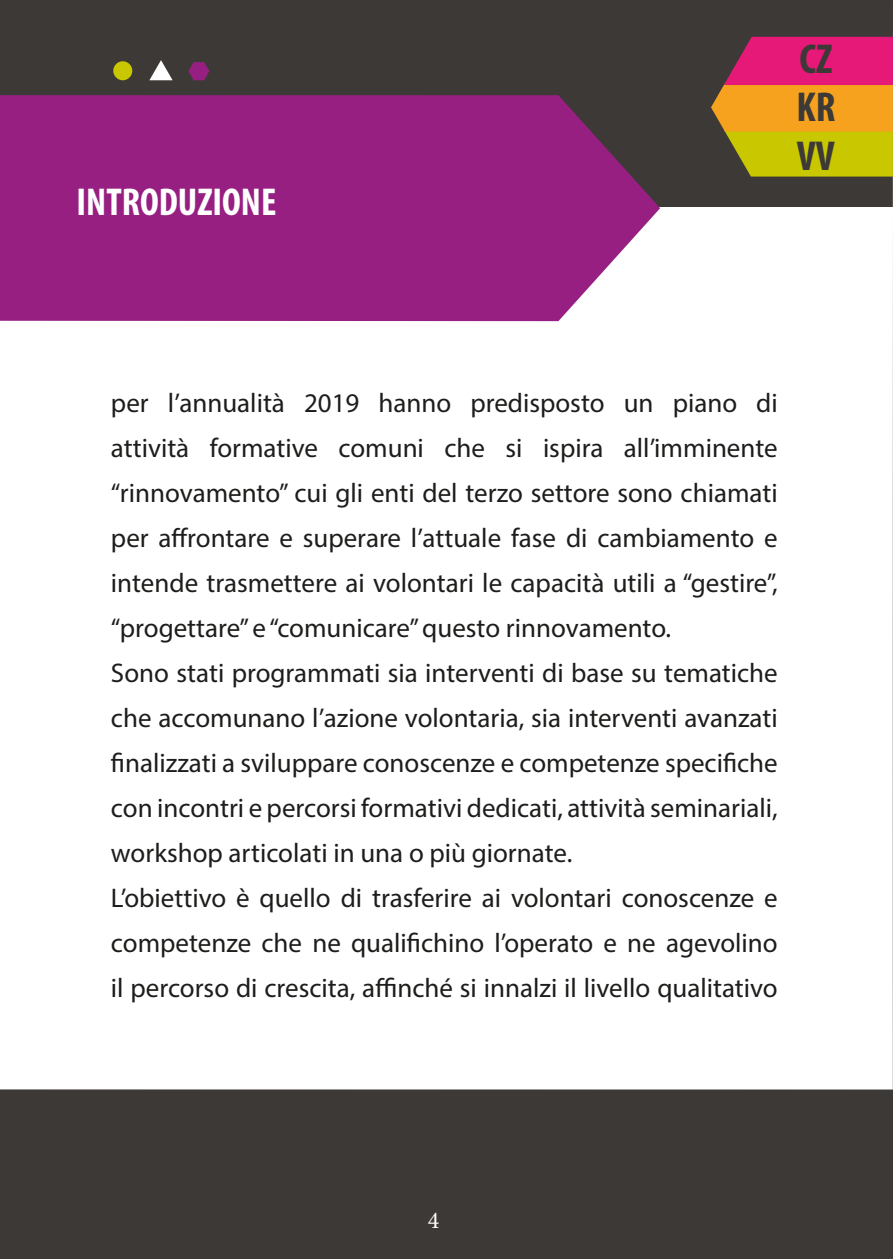
<style>
.page{position:relative;width:893px;height:1259px;background:#3d3936}
.page>*{position:absolute;margin:0;border:0;box-sizing:border-box;transform-origin:0 0}
.t1{font:700 condensed 42px "Myriad Pro";color:#3d3936}
.t2{font:700 condensed 39px "Myriad Pro";color:#fff}
.Paragrafo_base{font:27px/45px "Myriad Pro";color:#1d1d1b;text-align:justify}
.t3{font:24px "Minion Pro";color:#fff}
</style>
<div class="page">
<div style="left:0;top:207px;width:893px;height:1052px;background:#fff"></div>
<div style="left:0;top:1089px;width:893px;height:170px;background:#3d3936"></div>
<svg style="left:0;top:95px;width:660px;height:226px;background:#982883"></svg>
<div style="left:113px;top:61px;width:19px;height:19px;background:#c9c800;border-radius:50%"></div>
<svg style="left:149px;top:60px;width:24px;height:20px"></svg>
<svg style="left:188px;top:62px;width:21px;height:18px"></svg>
<svg style="left:711px;top:37px;width:182px;height:140px;background:#cf7732"></svg>
<p class="t2" style="left:77px;top:178px;width:201px">INTRODUZIONE</p>
<h1 class="t1" style="left:799px;top:33px;width:34px">CZ</h1>
<h1 class="t1" style="left:796px;top:81px;width:41px">KR</h1>
<h1 class="t1" style="left:797px;top:130px;width:39px">VV</h1>
<p class="Paragrafo_base" style="left:111px;top:379px;width:668px">per l’annualità 2019 hanno predisposto un piano di attività formative comuni che si ispira all’imminente “rinnovamento” cui gli enti del terzo settore sono chiamati per affrontare e superare l’attuale fase di cambiamento e intende trasmettere ai volontari le capacità utili a “gestire”, “progettare” e “comunicare” questo rinnovamento.</p>
<p class="Paragrafo_base" style="left:111px;top:649px;width:668px">Sono stati programmati sia interventi di base su tematiche che accomunano l’azione volontaria, sia interventi avanzati finalizzati a sviluppare conoscenze e competenze specifiche con incontri e percorsi formativi dedicati, attività seminariali, workshop articolati in una o più giornate.</p>
<p class="Paragrafo_base" style="left:111px;top:874px;width:668px">L’obiettivo è quello di trasferire ai volontari conoscenze e competenze che ne qualifichino l’operato e ne agevolino il percorso di crescita, affinché si innalzi il livello qualitativo</p>
<p class="t3" style="left:428px;top:1204px;width:13px">4</p>
</div>
